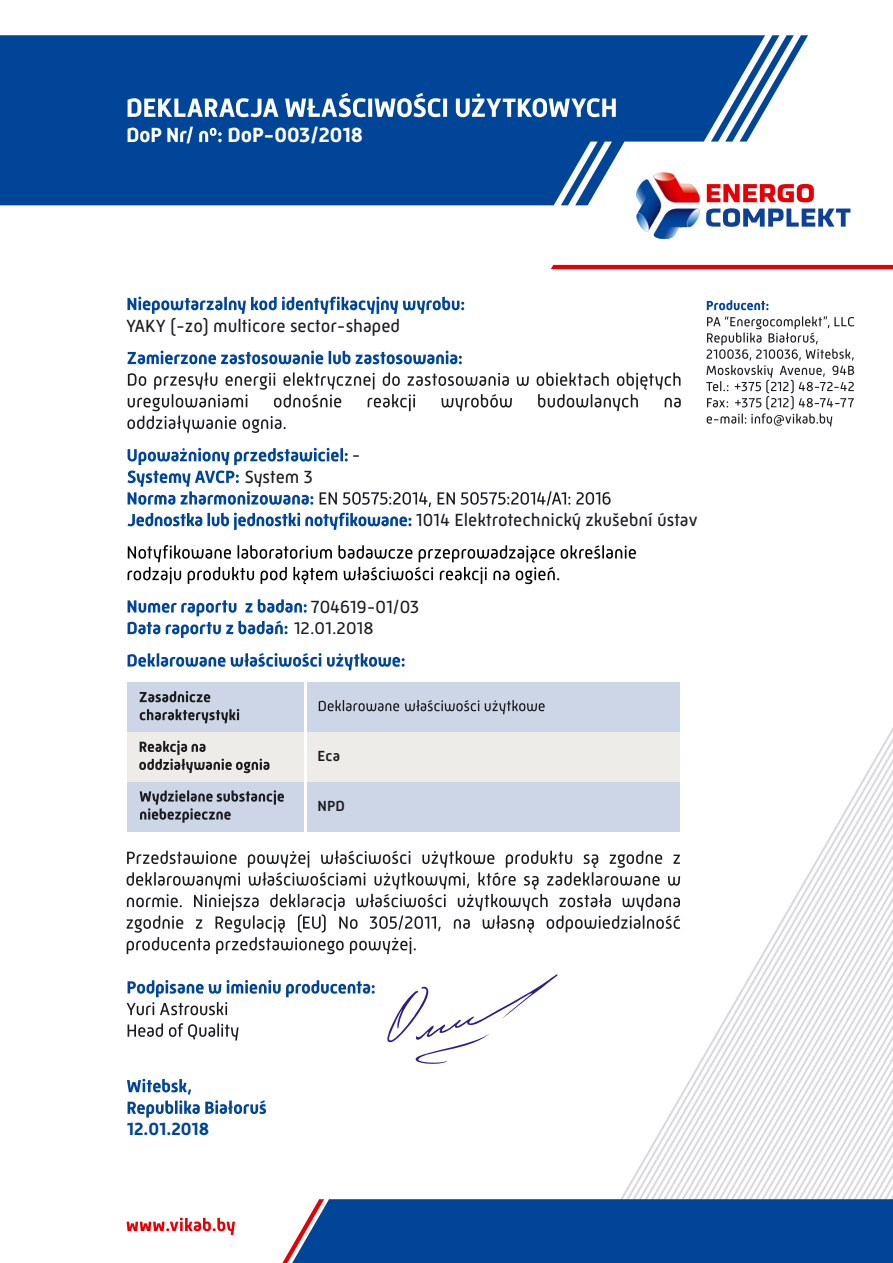
<style>
.page{position:relative;width:893px;height:1263px;background:#fff}
.page>*{position:absolute;margin:0;border:0;box-sizing:border-box;transform-origin:0 0}
.t1{font:700 21px "Russia";color:#fff}
.t2{font:18px "Russia";color:#1b1c20}
.t3{font:700 18px "Russia";color:#004597}
.t4{font:17.25px "Russia";color:#1b1c20;scale:1.04 1}
.t5{font:500 15px "Russia";color:#1b1c20}
</style>
<div class="page">
<svg style="left:0;top:35px;width:808px;height:170px;background:#215da4"></svg>
<svg style="left:551px;top:265px;width:342px;height:4px"></svg>
<svg style="left:583px;top:727px;width:310px;height:472px"></svg>
<div style="left:282px;top:1199px;width:611px;height:64px;background:#004597"></div>
<svg style="left:127px;top:1217px;width:108px;height:18px"></svg>
<div style="left:128px;top:682px;width:552px;height:50px;background:#cdd6e6"></div>
<svg style="left:387px;top:974px;width:171px;height:90px"></svg>
<img style="left:637px;top:172px;width:63px;height:66px">
<svg style="left:706px;top:208px;width:144px;height:19px"></svg>
<svg style="left:707px;top:184px;width:107px;height:18px"></svg>
<svg style="left:128px;top:127px;width:94px;height:16px"></svg>
<div style="left:128px;top:732px;width:552px;height:50px;background:#eeece9"></div>
<div style="left:128px;top:782px;width:552px;height:49px;background:#cdd6e6"></div>
<hr style="left:305px;top:682px;width:2px;height:149px;background:#fff">
<svg style="left:128px;top:93px;width:488px;height:24px"></svg>
<svg style="left:140px;top:691px;width:99px;height:32px"></svg>
<svg style="left:139px;top:741px;width:130px;height:32px"></svg>
<svg style="left:140px;top:790px;width:144px;height:33px"></svg>
<svg style="left:127px;top:980px;width:248px;height:60px"></svg>
<svg style="left:127px;top:1079px;width:139px;height:38px"></svg>
<svg style="left:319px;top:700px;width:226px;height:14px"></svg>
<svg style="left:127px;top:297px;width:337px;height:17px"></svg>
<svg style="left:128px;top:351px;width:334px;height:13px"></svg>
<svg style="left:127px;top:372px;width:554px;height:61px"></svg>
<svg style="left:128px;top:448px;width:483px;height:59px"></svg>
<svg style="left:128px;top:513px;width:283px;height:17px"></svg>
<svg style="left:128px;top:545px;width:508px;height:39px"></svg>
<svg style="left:128px;top:599px;width:179px;height:39px"></svg>
<svg style="left:128px;top:653px;width:277px;height:17px"></svg>
<svg style="left:127px;top:850px;width:553px;height:104px"></svg>
<svg style="left:707px;top:300px;width:61px;height:10px"></svg>
<svg style="left:706px;top:316px;width:148px;height:110px"></svg>
<p class="t1" style="left:228px;top:126px;width:137px">DoP-003/2018</p>
<p class="t2" style="left:126px;top:318px;width:275px">YAKY (-zo) multicore sector-shaped</p>
<p class="t2" style="left:245px;top:469px;width:70px">System 3</p>
<p class="t2" style="left:352px;top:448px;width:10px">-</p>
<p class="t2" style="left:416px;top:512px;width:283px">1014 Elektrotechnický zkušební ústav</p>
<p class="t2" style="left:311px;top:599px;width:110px">704619-01/03</p>
<p class="t4" style="left:294px;top:621px;width:78px">12.01.2018</p>
<p class="t5" style="left:318px;top:749px;width:24px">Eca</p>
<p class="t5" style="left:318px;top:799px;width:29px">NPD</p>
<p class="t3" style="left:127px;top:1122px;width:84px">12.01.2018</p>
</div>
